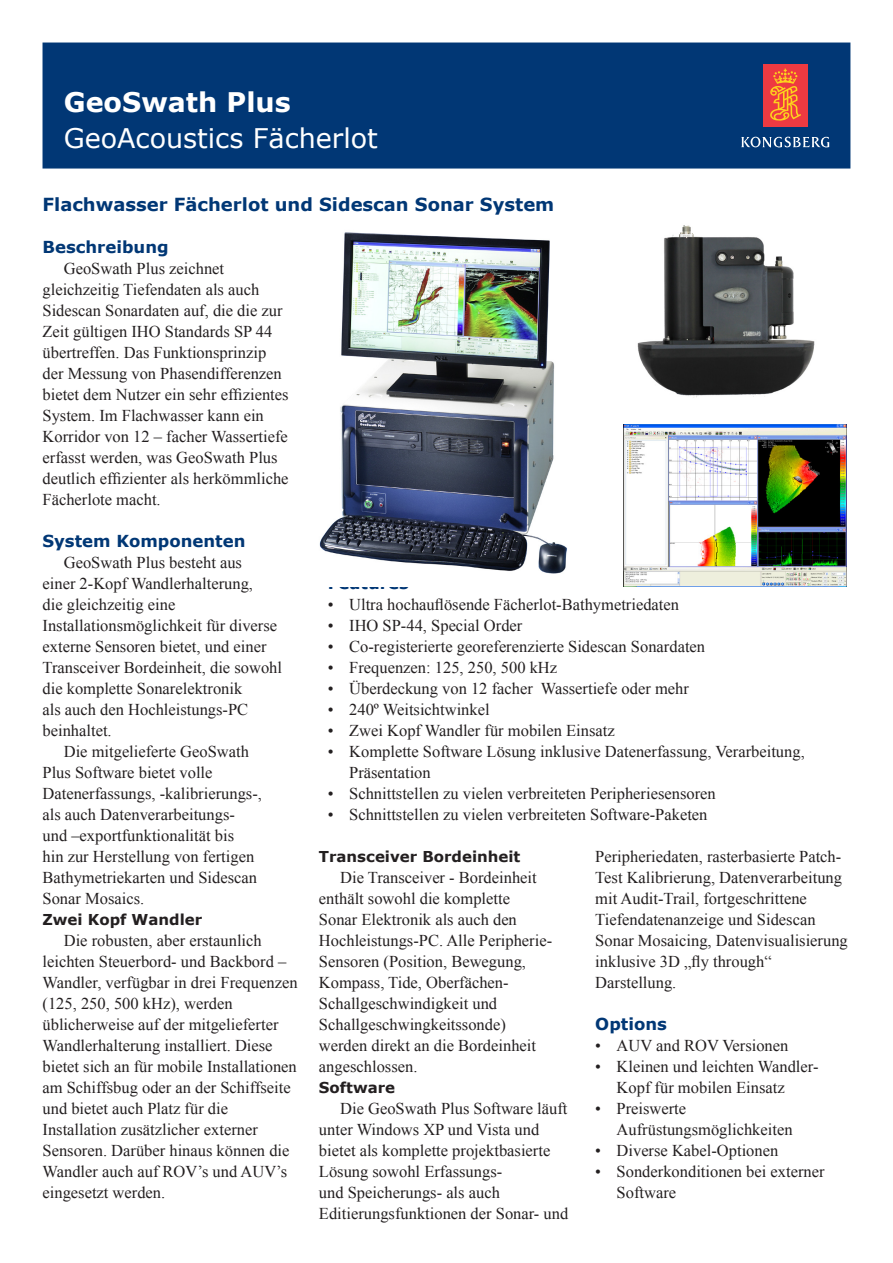
<style>
.page{position:relative;width:893px;height:1263px;background:#fff}
.page>*{position:absolute;margin:0;border:0;box-sizing:border-box;transform-origin:0 0}
.Title02{font:27px "Verdana";color:#fff}
.Title02-2{font:700 27px "Verdana";color:#fff}
.Title03{font:700 18px "Verdana";color:#013775}
.Bullet{font:16.5px/21px "Times New Roman";color:#231f20}
.Heading01{font:700 16.5px "Verdana";color:#013775}
.Heading02{font:700 15px "Verdana";color:#231f20}
</style>
<div class="page">
<div style="left:43px;top:43px;width:807px;height:126px;background:#013775;border:2px solid #013775"></div>
<svg style="left:741px;top:137px;width:88px;height:11px"></svg>
<div style="left:763px;top:64px;width:45px;height:62px;background:#ee3a41"></div>
<svg style="left:770px;top:69px;width:31px;height:52px"></svg>
<img style="left:624px;top:424px;width:222px;height:163px">
<img style="left:319px;top:232px;width:248px;height:342px">
<img style="left:637px;top:225px;width:178px;height:173px">
<p class="Title02-2" style="left:64px;top:85px;width:229px">GeoSwath Plus</p>
<p class="Title02" style="left:64px;top:121px;width:316px">GeoAcoustics Fächerlot</p>
<p class="Title03" style="left:43px;top:193px;width:513px">Flachwasser Fächerlot und Sidescan Sonar System</p>
<p class="Heading01" style="left:43px;top:236px;width:128px">Beschreibung</p>
<p class="Bullet" style="left:43px;top:257px;width:248px;text-indent:21px">GeoSwath Plus zeichnet gleichzeitig Tiefendaten als auch Sidescan Sonardaten auf, die die zur Zeit gültigen IHO Standards SP 44 übertreffen. Das Funktionsprinzip der Messung von Phasendifferenzen bietet dem Nutzer ein sehr effizientes System. Im Flachwasser kann ein Korridor von 12 – facher Wassertiefe erfasst werden, was GeoSwath Plus deutlich effizienter als herkömmliche Fächerlote macht.</p>
<p class="Heading01" style="left:43px;top:530px;width:204px">System Komponenten</p>
<p class="Bullet" style="left:43px;top:551px;width:241px;text-indent:21px">GeoSwath Plus besteht aus<br>einer 2-Kopf Wandlerhalterung,<br>die gleichzeitig eine<br>Installationsmöglichkeit für diverse externe Sensoren bietet, und einer<br>Transceiver Bordeinheit, die sowohl die komplette Sonarelektronik<br>als auch den Hochleistungs-PC beinhaltet.</p>
<p class="Bullet" style="left:43px;top:740px;width:221px;text-indent:21px">Die mitgelieferte GeoSwath<br>Plus Software bietet volle<br>Datenerfassungs, -kalibrierungs-, als auch Datenverarbeitungs&shy;und –exportfunktionalität bis<br>hin zur Herstellung von fertigen<br>Bathymetriekarten und Sidescan<br>Sonar Mosaics.</p>
<p class="Heading02" style="left:43px;top:910px;width:161px">Zwei Kopf Wandler</p>
<p class="Bullet" style="left:43px;top:929px;width:257px;text-indent:21px">Die robusten, aber erstaunlich leichten Steuerbord- und Backbord – Wandler, verfügbar in drei Frequenzen (125, 250, 500 kHz), werden üblicherweise auf der mitgelieferter Wandlerhalterung installiert. Diese bietet sich an für mobile Installationen am Schiffsbug oder an der Schiffseite und bietet auch Platz für die Installation zusätzlicher externer Sensoren. Darüber hinaus können die Wandler auch auf ROV’s und AUV’s eingesetzt werden.</p>
<p class="Heading01" style="left:328px;top:572px;width:82px">Features</p>
<p class="Bullet" style="left:328px;top:593px;width:353px">• Ultra hochauflösende Fächerlot-Bathymetriedaten</p>
<p class="Bullet" style="left:328px;top:614px;width:196px">• IHO SP-44, Special Order</p>
<p class="Bullet" style="left:328px;top:635px;width:379px">• Co-registerierte georeferenzierte Sidescan Sonardaten</p>
<p class="Bullet" style="left:328px;top:656px;width:231px">• Frequenzen: 125, 250, 500 kHz</p>
<p class="Bullet" style="left:328px;top:677px;width:362px">• Überdeckung von 12 facher Wassertiefe oder mehr</p>
<p class="Bullet" style="left:328px;top:698px;width:163px">• 240º Weitsichtwinkel</p>
<p class="Bullet" style="left:328px;top:719px;width:288px">• Zwei Kopf Wandler für mobilen Einsatz</p>
<p class="Bullet" style="left:349px;top:740px;width:457px;text-indent:-21px">• Komplette Software Lösung inklusive Datenerfassung, Verarbeitung,<br>Präsentation</p>
<p class="Bullet" style="left:328px;top:782px;width:389px">• Schnittstellen zu vielen verbreiteten Peripheriesensoren</p>
<p class="Bullet" style="left:328px;top:803px;width:381px">• Schnittstellen zu vielen verbreiteten Software-Paketen</p>
<p class="Heading02" style="left:319px;top:847px;width:203px">Transceiver Bordeinheit</p>
<p class="Bullet" style="left:319px;top:866px;width:235px;text-indent:21px">Die Transceiver - Bordeinheit enthält sowohl die komplette<br>Sonar Elektronik als auch den<br>Hochleistungs-PC. Alle Peripherie-<br>Sensoren (Position, Bewegung,<br>Kompass, Tide, Oberfächen-<br>Schallgeschwindigkeit und<br>Schallgeschwingkeitssonde) werden direkt an die Bordeinheit angeschlossen.</p>
<p class="Heading02" style="left:319px;top:1078px;width:78px">Software</p>
<p class="Bullet" style="left:319px;top:1097px;width:251px;text-indent:21px">Die GeoSwath Plus Software läuft unter Windows XP und Vista und bietet als komplette projektbasierte<br>Lösung sowohl Erfassungs-<br>und Speicherungs- als auch<br>Editierungsfunktionen der Sonar- und</p>
<p class="Bullet" style="left:595px;top:845px;width:254px">Peripheriedaten, rasterbasierte Patch-Test Kalibrierung, Datenverarbeitung mit Audit-Trail, fortgeschrittene Tiefendatenanzeige und Sidescan Sonar Mosaicing, Datenvisualisierung inklusive 3D „fly through“ Darstellung.</p>
<p class="Heading01" style="left:595px;top:1013px;width:73px">Options</p>
<p class="Bullet" style="left:595px;top:1034px;width:195px">• AUV and ROV Versionen</p>
<p class="Bullet" style="left:617px;top:1055px;width:203px;text-indent:-21px">• Kleinen und leichten Wandler-<br>Kopf für mobilen Einsatz</p>
<p class="Bullet" style="left:617px;top:1097px;width:177px;text-indent:-21px">• Preiswerte<br>Aufrüstungsmöglichkeiten</p>
<p class="Bullet" style="left:595px;top:1139px;width:185px">• Diverse Kabel-Optionen</p>
<p class="Bullet" style="left:617px;top:1160px;width:210px;text-indent:-21px">• Sonderkonditionen bei externer<br>Software</p>
</div>
